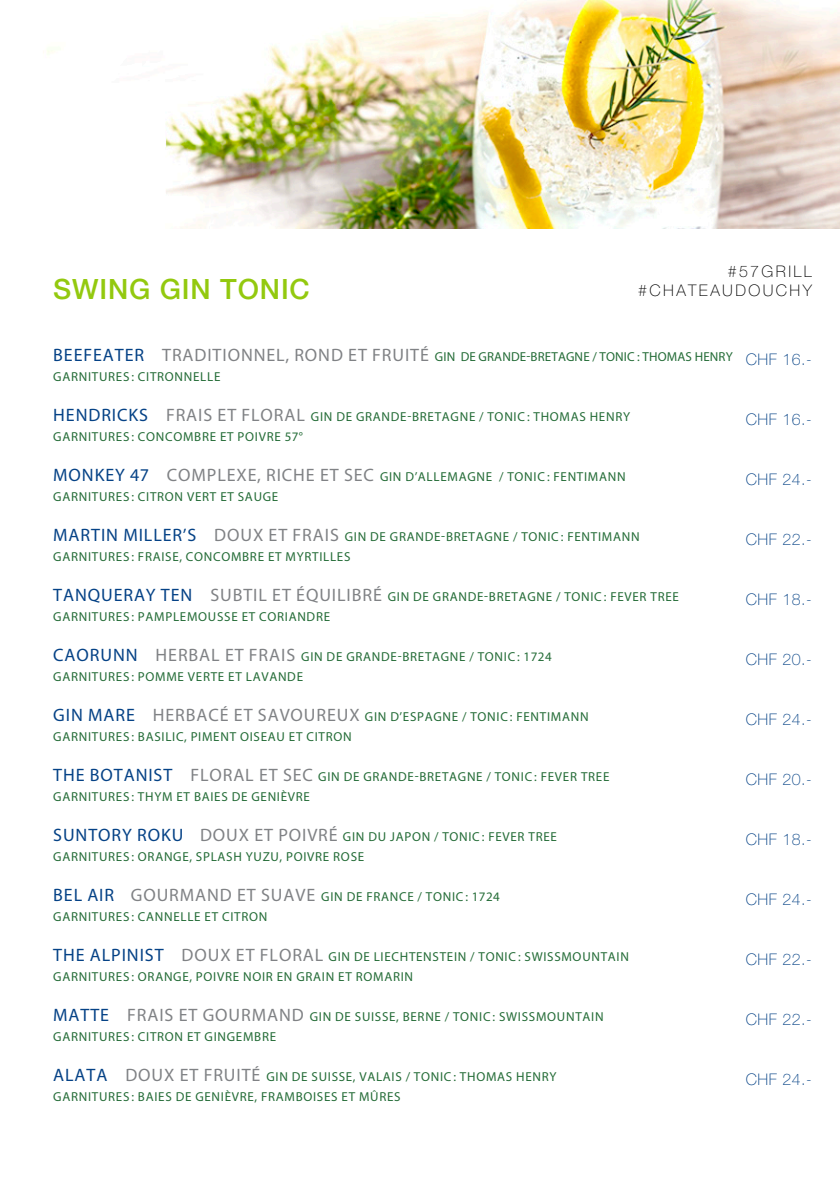
<style>
.page{position:relative;width:840px;height:1191px;background:#fff}
.page>*{position:absolute;margin:0;border:0;box-sizing:border-box;transform-origin:0 0}
.t1{font:500 28px "Helvetica Neue LT Std";letter-spacing:.03em;color:#93c90f}
.t2{font:100 16px "Helvetica Neue LT Std";letter-spacing:.03em;color:#054286}
.t3{font:100 16px "Helvetica Neue LT Std";letter-spacing:.15em;color:#000}
.t4{font:13px "Myriad Pro";letter-spacing:.055em;color:#246c37}
.t5{font:13px "Myriad Pro";letter-spacing:.01em;color:#246c37}
.s1{font-size:18px;color:#054286}
.s2{font-size:18px;color:#808285}
</style>
<div class="page">
<img style="left:47px;top:0;width:792px;height:228px">
<p class="t1" style="left:53px;top:272px;width:258px">SWING GIN TONIC</p>
<p class="t3" style="left:727px;top:262px;width:86px">#57GRILL</p>
<p class="t3" style="left:638px;top:281px;width:175px">#CHATEAUDOUCHY</p>
<p class="t5" style="left:53px;top:348px;width:680px"><span class="s1">BEEFEATER</span> <span class="s2">TRADITIONNEL, ROND ET FRUITÉ</span> GIN DE GRANDE-BRETAGNE / TONIC : THOMAS HENRY</p>
<p class="t4" style="left:53px;top:368px;width:169px">GARNITURES: CITRONNELLE</p>
<p class="t4" style="left:53px;top:408px;width:578px"><span class="s1">HENDRICKS</span> <span class="s2">FRAIS ET FLORAL</span> GIN DE GRANDE-BRETAGNE / TONIC: THOMAS HENRY</p>
<p class="t4" style="left:53px;top:428px;width:251px">GARNITURES: CONCOMBRE ET POIVRE 57°</p>
<p class="t4" style="left:53px;top:468px;width:573px"><span class="s1">MONKEY 47</span> <span class="s2">COMPLEXE, RICHE ET SEC</span> GIN D’ALLEMAGNE / TONIC: FENTIMANN</p>
<p class="t4" style="left:53px;top:488px;width:226px">GARNITURES: CITRON VERT ET SAUGE</p>
<p class="t4" style="left:53px;top:528px;width:587px"><span class="s1">MARTIN MILLER’S</span> <span class="s2">DOUX ET FRAIS</span> GIN DE GRANDE-BRETAGNE / TONIC: FENTIMANN</p>
<p class="t4" style="left:53px;top:548px;width:298px">GARNITURES: FRAISE, CONCOMBRE ET MYRTILLES</p>
<p class="t4" style="left:53px;top:588px;width:627px"><span class="s1">TANQUERAY TEN</span> <span class="s2">SUBTIL ET ÉQUILIBRÉ</span> GIN DE GRANDE-BRETAGNE / TONIC: FEVER TREE</p>
<p class="t4" style="left:53px;top:608px;width:278px">GARNITURES: PAMPLEMOUSSE ET CORIANDRE</p>
<p class="t4" style="left:53px;top:648px;width:499px"><span class="s1">CAORUNN</span> <span class="s2">HERBAL ET FRAIS</span> GIN DE GRANDE-BRETAGNE / TONIC: 1724</p>
<p class="t4" style="left:53px;top:668px;width:251px">GARNITURES: POMME VERTE ET LAVANDE</p>
<p class="t4" style="left:53px;top:708px;width:536px"><span class="s1">GIN MARE</span> <span class="s2">HERBACÉ ET SAVOUREUX</span> GIN D’ESPAGNE / TONIC: FENTIMANN</p>
<p class="t4" style="left:53px;top:728px;width:300px">GARNITURES: BASILIC, PIMENT OISEAU ET CITRON</p>
<p class="t4" style="left:53px;top:768px;width:557px"><span class="s1">THE BOTANIST</span> <span class="s2">FLORAL ET SEC</span> GIN DE GRANDE-BRETAGNE / TONIC: FEVER TREE</p>
<p class="t4" style="left:53px;top:788px;width:258px">GARNITURES: THYM ET BAIES DE GENIÈVRE</p>
<p class="t4" style="left:53px;top:828px;width:505px"><span class="s1">SUNTORY ROKU</span> <span class="s2">DOUX ET POIVRÉ</span> GIN DU JAPON / TONIC: FEVER TREE</p>
<p class="t4" style="left:53px;top:848px;width:312px">GARNITURES: ORANGE, SPLASH YUZU, POIVRE ROSE</p>
<p class="t4" style="left:53px;top:888px;width:448px"><span class="s1">BEL AIR</span> <span class="s2">GOURMAND ET SUAVE</span> GIN DE FRANCE / TONIC: 1724</p>
<p class="t4" style="left:53px;top:908px;width:215px">GARNITURES: CANNELLE ET CITRON</p>
<p class="t4" style="left:53px;top:948px;width:577px"><span class="s1">THE ALPINIST</span> <span class="s2">DOUX ET FLORAL</span> GIN DE LIECHTENSTEIN / TONIC: SWISSMOUNTAIN</p>
<p class="t4" style="left:53px;top:968px;width:361px">GARNITURES: ORANGE, POIVRE NOIR EN GRAIN ET ROMARIN</p>
<p class="t4" style="left:53px;top:1008px;width:551px"><span class="s1">MATTE</span> <span class="s2">FRAIS ET GOURMAND</span> GIN DE SUISSE, BERNE / TONIC: SWISSMOUNTAIN</p>
<p class="t4" style="left:53px;top:1028px;width:224px">GARNITURES: CITRON ET GINGEMBRE</p>
<p class="t4" style="left:53px;top:1068px;width:504px"><span class="s1">ALATA</span> <span class="s2">DOUX ET FRUITÉ</span> GIN DE SUISSE, VALAIS / TONIC: THOMAS HENRY</p>
<p class="t4" style="left:53px;top:1088px;width:349px">GARNITURES: BAIES DE GENIÈVRE, FRAMBOISES ET MÛRES</p>
<p class="t2" style="left:745px;top:350px;width:67px">CHF 16.-</p>
<p class="t2" style="left:745px;top:410px;width:67px">CHF 16.-</p>
<p class="t2" style="left:745px;top:470px;width:67px">CHF 24.-</p>
<p class="t2" style="left:745px;top:530px;width:67px">CHF 22.-</p>
<p class="t2" style="left:745px;top:590px;width:67px">CHF 18.-</p>
<p class="t2" style="left:745px;top:650px;width:67px">CHF 20.-</p>
<p class="t2" style="left:745px;top:710px;width:67px">CHF 24.-</p>
<p class="t2" style="left:745px;top:770px;width:67px">CHF 20.-</p>
<p class="t2" style="left:745px;top:830px;width:67px">CHF 18.-</p>
<p class="t2" style="left:745px;top:890px;width:67px">CHF 24.-</p>
<p class="t2" style="left:745px;top:950px;width:67px">CHF 22.-</p>
<p class="t2" style="left:745px;top:1010px;width:67px">CHF 22.-</p>
<p class="t2" style="left:745px;top:1070px;width:67px">CHF 24.-</p>
</div>
